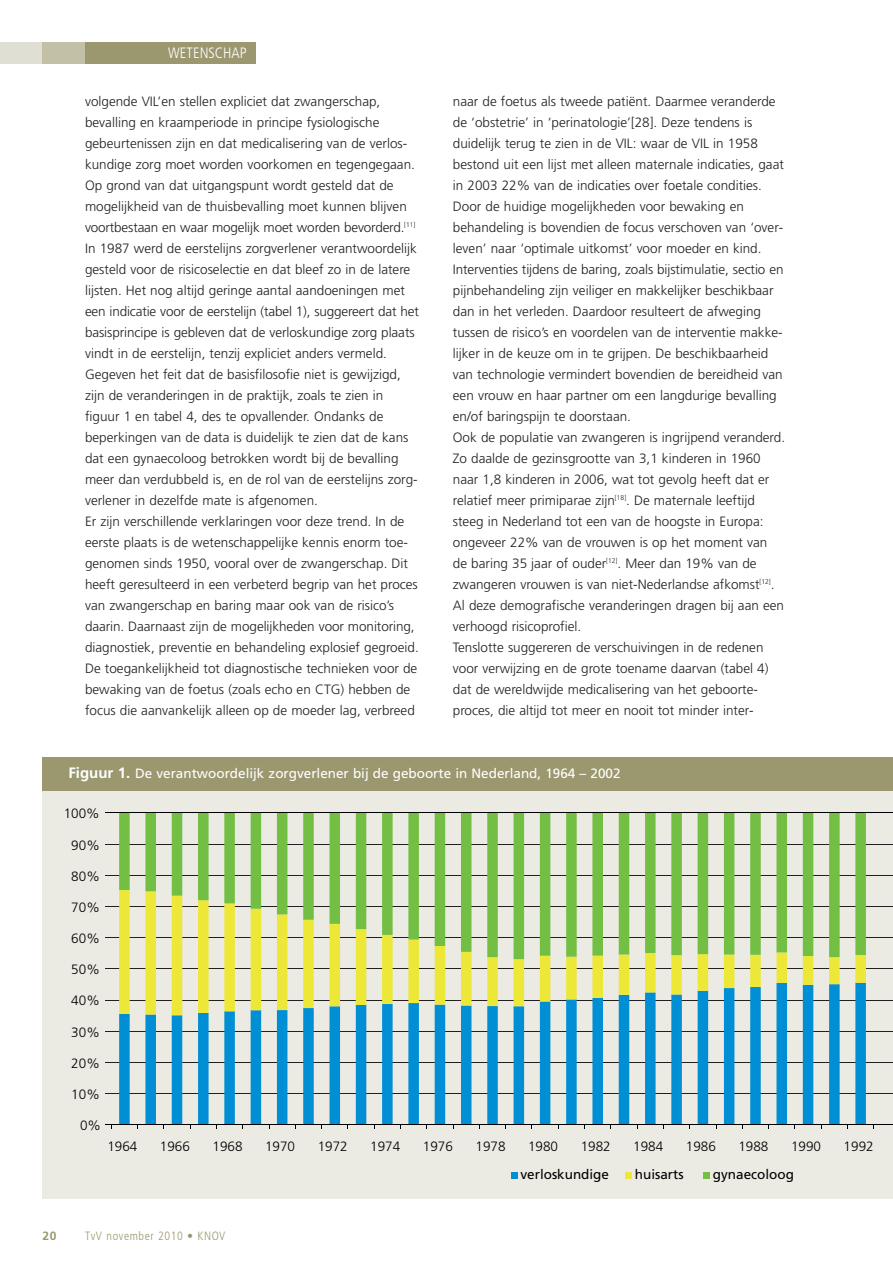
<style>
.page{position:relative;width:893px;height:1263px;background:#fff}
.page>*{position:absolute;margin:0;border:0;box-sizing:border-box;transform-origin:0 0}
.t1{font:300 condensed 15px "Frutiger";color:#fff}
.t2{font:300 13.5px/21px "Frutiger";color:#231f20}
.t3{font:300 13.5px "Frutiger LT Std";color:#000}
.t4{font:13.5px "Frutiger";color:#fff}
.t5{font:13.5px "Frutiger LT Std";color:#000}
.t6{font:300 condensed 12px "Frutiger";letter-spacing:.05em;color:#9b9870}
.t7{font:700 12px "Frutiger";color:#9b9870}
.s1{font-weight:700;font-size:15px}
</style>
<div class="page">
<div style="left:0;top:43px;width:255px;height:21px;background:#9b9870"></div>
<div style="left:0;top:43px;width:43px;height:21px;background:#dfdfd4"></div>
<div style="left:43px;top:43px;width:42px;height:21px;background:#c2c1a8"></div>
<div style="left:43px;top:757px;width:850px;height:441px;background:#ebeae3"></div>
<hr style="left:105px;top:1093px;width:788px;height:1px;background:#231f20">
<hr style="left:105px;top:1062px;width:788px;height:1px;background:#231f20">
<hr style="left:105px;top:1031px;width:788px;height:1px;background:#231f20">
<hr style="left:105px;top:1000px;width:788px;height:1px;background:#231f20">
<hr style="left:105px;top:968px;width:788px;height:1px;background:#231f20">
<hr style="left:105px;top:937px;width:788px;height:1px;background:#231f20">
<hr style="left:105px;top:906px;width:788px;height:1px;background:#231f20">
<hr style="left:105px;top:875px;width:788px;height:1px;background:#231f20">
<hr style="left:105px;top:844px;width:788px;height:1px;background:#231f20">
<svg style="left:119px;top:1015px;width:747px;height:109px"></svg>
<svg style="left:119px;top:959px;width:747px;height:56px"></svg>
<svg style="left:119px;top:813px;width:747px;height:146px"></svg>
<hr style="left:105px;top:1124px;width:788px;height:1px;background:#000">
<hr style="left:105px;top:812px;width:788px;height:1px;background:#000">
<div style="left:511px;top:1172px;width:7px;height:6px;background:#008fd4"></div>
<svg style="left:626px;top:1172px;width:6px;height:6px"></svg>
<svg style="left:704px;top:1172px;width:6px;height:6px"></svg>
<div style="left:43px;top:757px;width:850px;height:33px;background:#9b9870"></div>
<p class="t1" style="left:168px;top:47px;width:80px">WETENSCHAP</p>
<p class="t2" style="left:85px;top:92px;width:335px">volgende VIL’en stellen expliciet dat zwangerschap, bevalling en kraamperiode in principe fysiologische gebeurtenissen zijn en dat medicalisering van de verlos&shy;kundige zorg moet worden voorkomen en tegengegaan.<br>Op grond van dat uitgangspunt wordt gesteld dat de mogelijkheid van de thuisbevalling moet kunnen blijven voortbestaan en waar mogelijk moet worden bevorderd.<sup>[11] </sup>In 1987 werd de eerstelijns zorgverlener verantwoordelijk gesteld voor de risicoselectie en dat bleef zo in de latere lijsten. Het nog altijd geringe aantal aandoeningen met een indicatie voor de eerstelijn (tabel 1), suggereert dat het basisprincipe is gebleven dat de verloskundige zorg plaats vindt in de eerstelijn, tenzij expliciet anders vermeld.<br>Gegeven het feit dat de basisfilosofie niet is gewijzigd, zijn de veranderingen in de praktijk, zoals te zien in figuur 1 en tabel 4, des te opvallender. Ondanks de beperkingen van de data is duidelijk te zien dat de kans dat een gynaecoloog betrokken wordt bij de bevalling meer dan verdubbeld is, en de rol van de eerstelijns zorg&shy;verlener in dezelfde mate is afgenomen.<br>Er zijn verschillende verklaringen voor deze trend. In de eerste plaats is de wetenschappelijke kennis enorm toe&shy;genomen sinds 1950, vooral over de zwangerschap. Dit heeft geresulteerd in een verbeterd begrip van het proces van zwangerschap en baring maar ook van de risico’s daarin. Daarnaast zijn de mogelijkheden voor monitoring, diagnostiek, preventie en behandeling explosief gegroeid.<br>De toegankelijkheid tot diagnostische technieken voor de bewaking van de foetus (zoals echo en CTG) hebben de focus die aanvankelijk alleen op de moeder lag, verbreed</p>
<p class="t2" style="left:453px;top:92px;width:334px">naar de foetus als tweede patiënt. Daarmee veranderde de ‘obstetrie’ in ‘perinatologie’[28]. Deze tendens is duidelijk terug te zien in de VIL: waar de VIL in 1958 bestond uit een lijst met alleen maternale indicaties, gaat in 2003 22% van de indicaties over foetale condities.<br>Door de huidige mogelijkheden voor bewaking en behandeling is bovendien de focus verschoven van ‘over&shy;leven’ naar ‘optimale uitkomst’ voor moeder en kind.<br>Interventies tijdens de baring, zoals bijstimulatie, sectio en pijnbehandeling zijn veiliger en makkelijker beschikbaar dan in het verleden. Daardoor resulteert de afweging tussen de risico’s en voordelen van de interventie makke&shy;lijker in de keuze om in te grijpen. De beschikbaarheid van technologie vermindert bovendien de bereidheid van een vrouw en haar partner om een langdurige bevalling en/of baringspijn te doorstaan.<br>Ook de populatie van zwangeren is ingrijpend veranderd.<br>Zo daalde de gezinsgrootte van 3,1 kinderen in 1960 naar 1,8 kinderen in 2006, wat tot gevolg heeft dat er relatief meer primiparae zijn<sup>[18]</sup>. De maternale leeftijd steeg in Nederland tot een van de hoogste in Europa: ongeveer 22% van de vrouwen is op het moment van<br>de baring 35 jaar of ouder<sup>[12]</sup>. Meer dan 19% van de zwangeren vrouwen is van niet-Nederlandse afkomst<sup>[12]</sup>.<br>Al deze demografische veranderingen dragen bij aan een verhoogd risicoprofiel.<br>Tenslotte suggereren de verschuivingen in de redenen voor verwijzing en de grote toename daarvan (tabel 4) dat de wereldwijde medicalisering van het geboorte - proces, die altijd tot meer en nooit tot minder inter -</p>
<p class="t4" style="left:68px;top:768px;width:554px"><span class="s1">Figuur 1.</span> De verantwoordelijk zorgverlener bij de geboorte in Nederland, 1964 – 2002</p>
<p class="t3" style="left:64px;top:806px;width:38px">100%</p>
<p class="t3" style="left:71px;top:837px;width:30px">90%</p>
<p class="t3" style="left:71px;top:868px;width:30px">80%</p>
<p class="t3" style="left:71px;top:899px;width:30px">70%</p>
<p class="t3" style="left:71px;top:930px;width:30px">60%</p>
<p class="t3" style="left:71px;top:962px;width:30px">50%</p>
<p class="t3" style="left:71px;top:993px;width:30px">40%</p>
<p class="t3" style="left:71px;top:1024px;width:30px">30%</p>
<p class="t3" style="left:71px;top:1055px;width:30px">20%</p>
<p class="t3" style="left:71px;top:1086px;width:30px">10%</p>
<p class="t3" style="left:80px;top:1117px;width:23px">0%</p>
<p class="t3" style="left:107px;top:1138px;width:32px">1964</p>
<p class="t3" style="left:160px;top:1138px;width:32px">1966</p>
<p class="t3" style="left:213px;top:1138px;width:32px">1968</p>
<p class="t3" style="left:265px;top:1138px;width:32px">1970</p>
<p class="t3" style="left:318px;top:1138px;width:32px">1972</p>
<p class="t3" style="left:370px;top:1138px;width:32px">1974</p>
<p class="t3" style="left:423px;top:1138px;width:32px">1976</p>
<p class="t3" style="left:475px;top:1138px;width:32px">1978</p>
<p class="t3" style="left:528px;top:1138px;width:32px">1980</p>
<p class="t3" style="left:581px;top:1138px;width:32px">1982</p>
<p class="t3" style="left:633px;top:1138px;width:32px">1984</p>
<p class="t3" style="left:686px;top:1138px;width:32px">1986</p>
<p class="t3" style="left:738px;top:1138px;width:32px">1988</p>
<p class="t3" style="left:791px;top:1138px;width:32px">1990</p>
<p class="t3" style="left:844px;top:1138px;width:32px">1992</p>
<p class="t5" style="left:521px;top:1167px;width:90px">verloskundige</p>
<p class="t5" style="left:635px;top:1167px;width:50px">huisarts</p>
<p class="t5" style="left:713px;top:1167px;width:82px">gynaecoloog</p>
<p class="t7" style="left:43px;top:1231px;width:16px">20</p>
<p class="t6" style="left:85px;top:1231px;width:142px">TvV november 2010 • KNOV</p>
</div>
